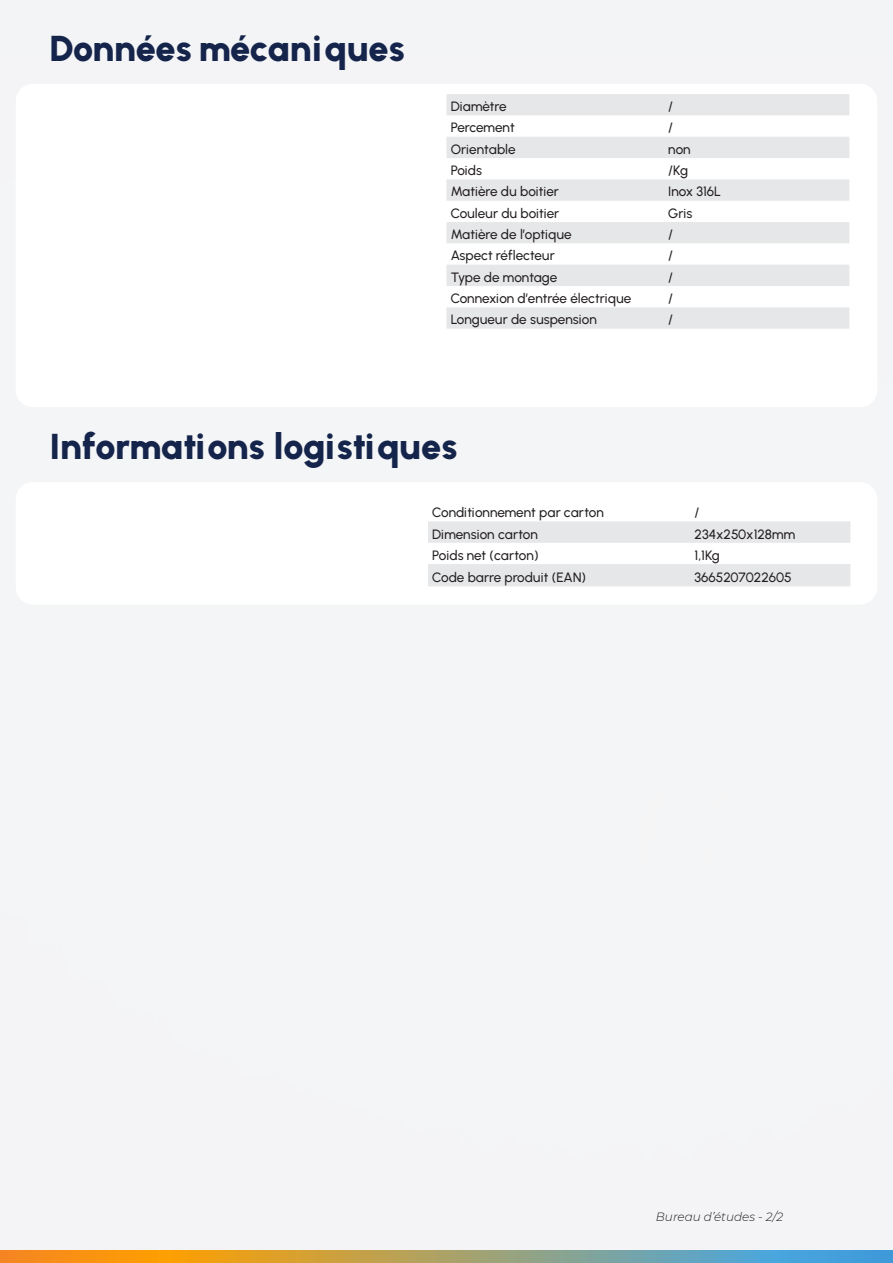
<style>
.page{position:relative;width:893px;height:1263px;background:#f4f5f6}
.page>*{position:absolute;margin:0;border:0;box-sizing:border-box;transform-origin:0 0}
.t1{font:900 36px "Urbanist";letter-spacing:-.01em;color:#15244b}
.Texte_courant{font:500 13.5px "Urbanist";letter-spacing:-.005em;color:#231f20}
.Texte_courant-2{font:italic 300 12px "Montserrat";color:#231f20}
</style>
<div class="page">
<div style="left:16px;top:84px;width:861px;height:323px;background:#fff;border-radius:17px"></div>
<div style="left:16px;top:482px;width:861px;height:122px;background:#fff;border-radius:17px"></div>
<svg style="left:428px;top:521px;width:422px;height:65px"></svg>
<div style="left:446px;top:94px;width:403px;height:21px;background:#e6e7e9"></div>
<svg style="left:446px;top:137px;width:403px;height:192px;fill:#e6e7e9"></svg>
<svg style="left:0;top:1251px;width:893px;height:12px;background:#a79e6c"></svg>
<p class="t1" style="left:50px;top:27px;width:357px">Données mécaniques</p>
<p class="Texte_courant" style="left:451px;top:98px;width:57px">Diamètre</p>
<p class="Texte_courant" style="left:668px;top:98px;width:6px">/</p>
<p class="Texte_courant" style="left:451px;top:120px;width:65px">Percement</p>
<p class="Texte_courant" style="left:668px;top:120px;width:6px">/</p>
<p class="Texte_courant" style="left:451px;top:141px;width:66px">Orientable</p>
<p class="Texte_courant" style="left:668px;top:141px;width:24px">non</p>
<p class="Texte_courant" style="left:451px;top:162px;width:33px">Poids</p>
<p class="Texte_courant" style="left:668px;top:162px;width:21px">/Kg</p>
<p class="Texte_courant" style="left:451px;top:184px;width:110px">Matière du boitier</p>
<p class="Texte_courant" style="left:668px;top:184px;width:54px">Inox 316L</p>
<p class="Texte_courant" style="left:451px;top:205px;width:110px">Couleur du boitier</p>
<p class="Texte_courant" style="left:668px;top:205px;width:26px">Gris</p>
<p class="Texte_courant" style="left:451px;top:226px;width:122px">Matière de l’optique</p>
<p class="Texte_courant" style="left:668px;top:226px;width:6px">/</p>
<p class="Texte_courant" style="left:451px;top:248px;width:106px">Aspect réflecteur</p>
<p class="Texte_courant" style="left:668px;top:248px;width:6px">/</p>
<p class="Texte_courant" style="left:451px;top:269px;width:108px">Type de montage</p>
<p class="Texte_courant" style="left:668px;top:269px;width:6px">/</p>
<p class="Texte_courant" style="left:451px;top:290px;width:182px">Connexion d’entrée électrique</p>
<p class="Texte_courant" style="left:668px;top:290px;width:6px">/</p>
<p class="Texte_courant" style="left:451px;top:312px;width:148px">Longueur de suspension</p>
<p class="Texte_courant" style="left:668px;top:312px;width:6px">/</p>
<p class="t1" style="left:50px;top:425px;width:409px">Informations logistiques</p>
<p class="Texte_courant" style="left:432px;top:504px;width:173px">Conditionnement par carton</p>
<p class="Texte_courant" style="left:694px;top:504px;width:6px">/</p>
<p class="Texte_courant" style="left:432px;top:526px;width:107px">Dimension carton</p>
<p class="Texte_courant" style="left:694px;top:526px;width:102px">234x250x128mm</p>
<p class="Texte_courant" style="left:432px;top:547px;width:108px">Poids net (carton)</p>
<p class="Texte_courant" style="left:694px;top:547px;width:27px">1,1Kg</p>
<p class="Texte_courant" style="left:432px;top:569px;width:155px">Code barre produit (EAN)</p>
<p class="Texte_courant" style="left:694px;top:569px;width:99px">3665207022605</p>
<p class="Texte_courant-2" style="left:656px;top:1208px;width:129px">Bureau d’études - 2/2</p>
</div>
